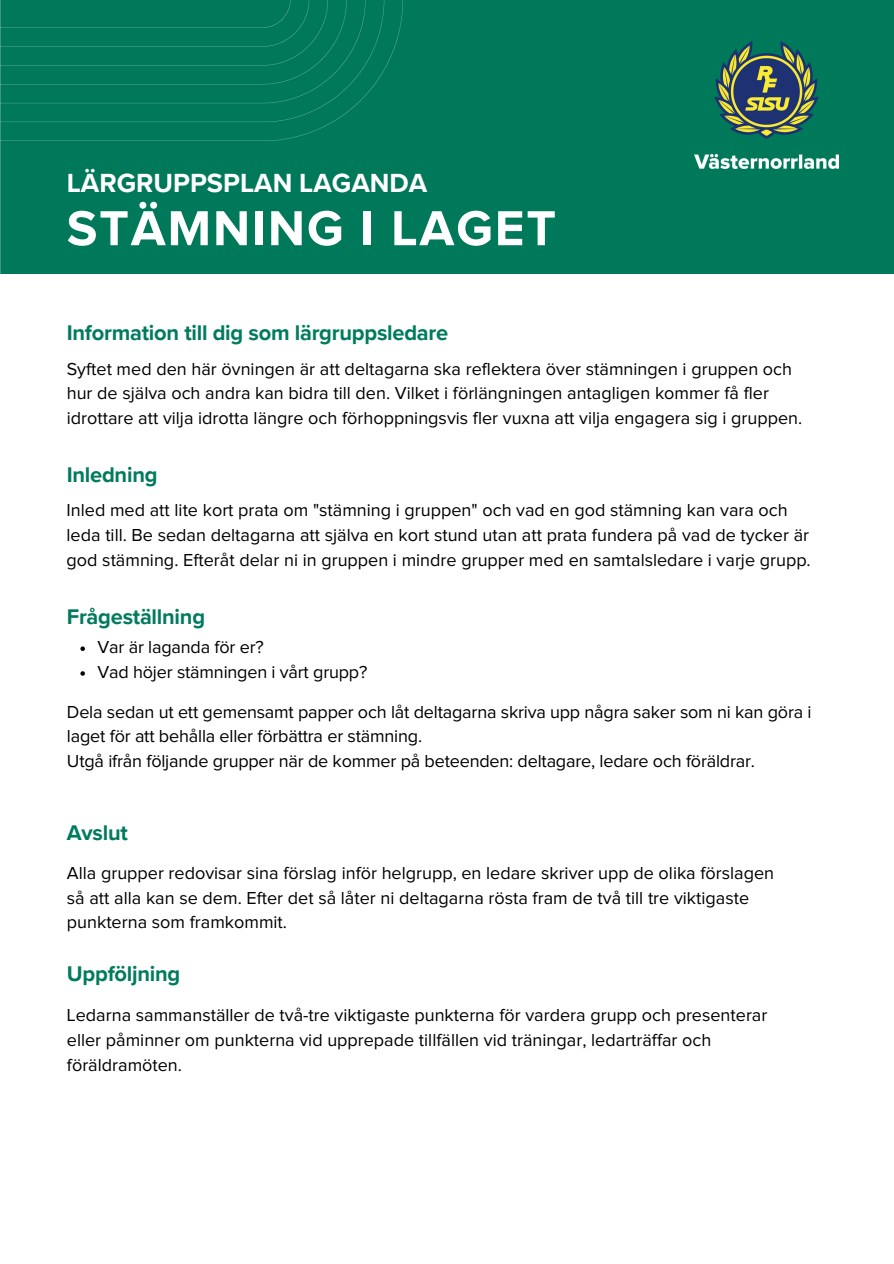
<style>
.page{position:relative;width:894px;height:1264px;background:#fff}
.page>*{position:absolute;margin:0;border:0;box-sizing:border-box;transform-origin:0 0}
.t1{font:700 51px "Proxima Nova";letter-spacing:.035em;color:#fff}
.t2{font:700 27px "Proxima Nova";color:#fff}
.t3{font:700 21.9px "Proxima Nova";letter-spacing:-.01em;color:#007b5e}
.t4{font:18px/24.8px "Proxima Nova";color:#000}
</style>
<div class="page">
<div style="left:0;top:0;width:893px;height:273px;background:#00785a"></div>
<img style="left:694px;top:41px;width:144px;height:127px">
<div style="left:0;top:0;width:402px;height:141px;background:#00785a"></div>
<svg style="left:80px;top:646px;width:5px;height:5px"></svg>
<svg style="left:80px;top:671px;width:5px;height:4px"></svg>
<p class="t2" style="left:67px;top:167px;width:362px">LÄRGRUPPSPLAN LAGANDA</p>
<p class="t1" style="left:67px;top:205px;width:490px">STÄMNING I LAGET</p>
<h2 class="t3" style="left:67px;top:320px;width:383px">Information till dig som lärgruppsledare</h2>
<h1 class="t4" style="left:67px;top:357px;width:736px">Syftet med den här övningen är att deltagarna ska reflektera över stämningen i gruppen och hur de själva och andra kan bidra till den. Vilket i förlängningen antagligen kommer få fler idrottare att vilja idrotta längre och förhoppningsvis fler vuxna att vilja engagera sig i gruppen.</h1>
<p class="t3" style="left:67px;top:462px;width:92px">Inledning</p>
<p class="t4" style="left:67px;top:499px;width:745px">Inled med att lite kort prata om "stämning i gruppen" och vad en god stämning kan vara och leda till. Be sedan deltagarna att själva en kort stund utan att prata fundera på vad de tycker är god stämning. Efteråt delar ni in gruppen i mindre grupper med en samtalsledare i varje grupp.</p>
<h3 class="t3" style="left:67px;top:604px;width:140px">Frågeställning</h3>
<p class="t4" style="left:97px;top:635px;width:168px">Var är laganda för er?</p>
<h3 class="t4" style="left:97px;top:660px;width:271px">Vad höjer stämningen i vårt grupp?</h3>
<p class="t4" style="left:67px;top:700px;width:746px">Dela sedan ut ett gemensamt papper och låt deltagarna skriva upp några saker som ni kan göra i</p>
<p class="t4" style="left:67px;top:724px;width:356px">laget för att behålla eller förbättra er stämning.</p>
<p class="t4" style="left:67px;top:749px;width:689px">Utgå ifrån följande grupper när de kommer på beteenden: deltagare, ledare och föräldrar.</p>
<p class="t3" style="left:67px;top:820px;width:62px">Avslut</p>
<h3 class="t4" style="left:67px;top:861px;width:708px">Alla grupper redovisar sina förslag inför helgrupp, en ledare skriver upp de olika förslagen så att alla kan se dem. Efter det så låter ni deltagarna rösta fram de två till tre viktigaste punkterna som framkommit.</h3>
<p class="t3" style="left:67px;top:961px;width:115px">Uppföljning</p>
<p class="t4" style="left:67px;top:1003px;width:701px">Ledarna sammanställer de två-tre viktigaste punkterna för vardera grupp och presenterar eller påminner om punkterna vid upprepade tillfällen vid träningar, ledarträffar och föräldramöten.</p>
</div>
